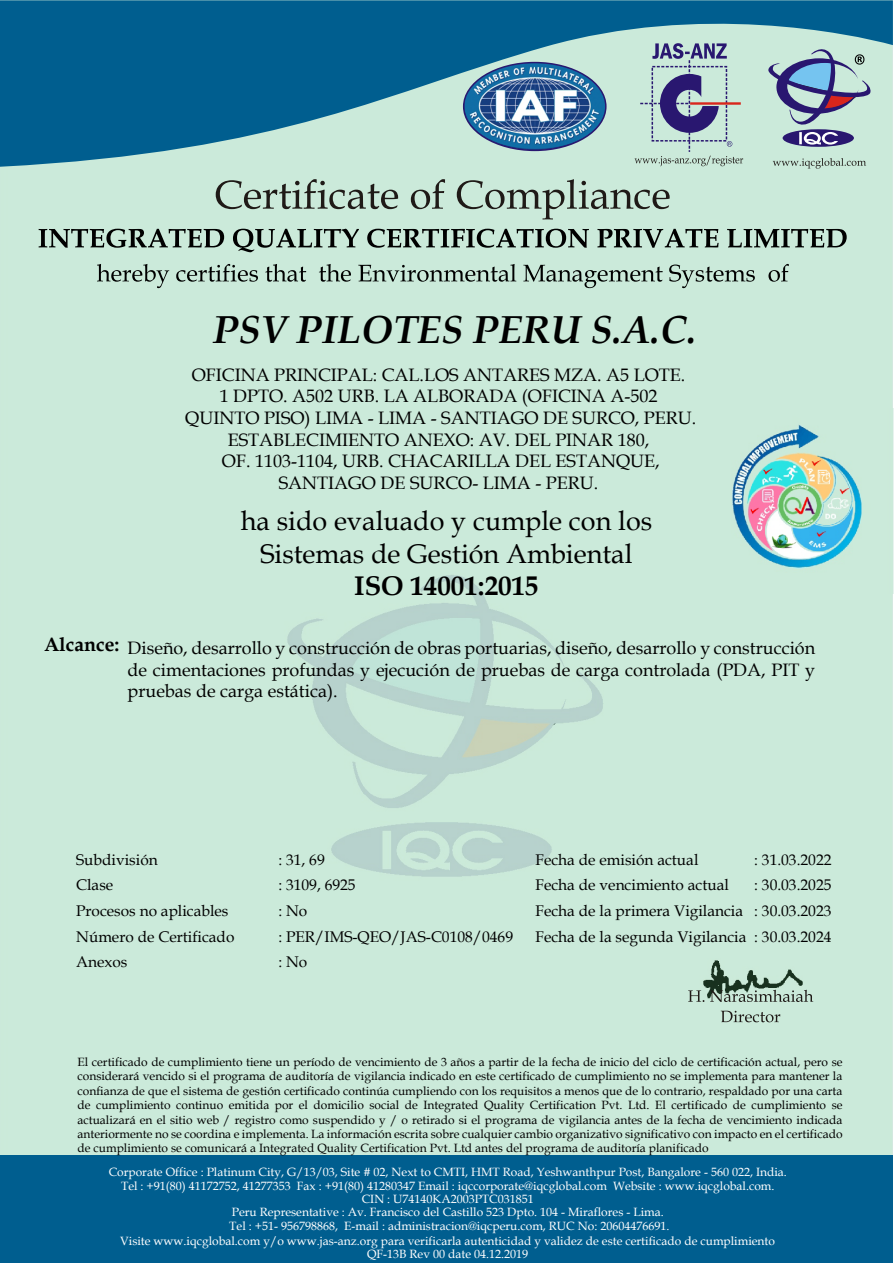
<style>
.page{position:relative;width:894px;height:1263px;background:#fff}
.page>*{position:absolute;margin:0;border:0;box-sizing:border-box;transform-origin:0 0}
.t1{font:italic 700 39px "Book Antiqua";color:#000}
.t2{font:27px/32.4px "Book Antiqua";color:#000;text-align:center}
.t3{font:700 27px "Book Antiqua";color:#000}
.t4{font:700 19.5px "Book Antiqua";color:#000}
.t5{font:18px/21.6px "Book Antiqua";color:#000;text-align:justify}
.t6{font:15.45px/25.7px "Book Antiqua";color:#000}
.t7{font:12px/14.4px "Book Antiqua";color:#000;text-align:justify}
.t8{font:12px/13.5px "Book Antiqua";color:#fff;text-align:center}
</style>
<div class="page">
<div style="left:0;top:167px;width:893px;height:988px;background:#cbeada"></div>
<svg style="left:0;top:0;width:893px;height:167px;background:#408aa6"></svg>
<svg style="left:216px;top:179px;width:182px;height:30px;background:#a1b7aa"></svg>
<svg style="left:411px;top:179px;width:34px;height:30px"></svg>
<svg style="left:457px;top:179px;width:213px;height:41px;background:#acc5b7"></svg>
<svg style="left:97px;top:264px;width:692px;height:24px;background:#a9c2b5"></svg>
<svg style="left:688px;top:990px;width:125px;height:32px;background:#b0cbbc"></svg>
<svg style="left:783px;top:129px;width:71px;height:18px"></svg>
<svg style="left:773px;top:158px;width:93px;height:11px"></svg>
<img style="left:464px;top:63px;width:142px;height:87px">
<div style="left:463px;top:62px;width:144px;height:89px;border:2px solid #291770;border-radius:50%"></div>
<svg style="left:635px;top:43px;width:108px;height:123px;background:#a7babf"></svg>
<img style="left:689px;top:409px;width:205px;height:185px">
<svg style="left:768px;top:44px;width:103px;height:101px;background:#9caebd"></svg>
<svg style="left:39px;top:229px;width:808px;height:23px;background:#90a69b"></svg>
<div style="left:0;top:1155px;width:893px;height:108px;background:#005e8f"></div>
<svg style="left:287px;top:580px;width:318px;height:195px;background:#c3e1d4"></svg>
<h1 class="t1" style="left:213px;top:302px;width:485px">PSV PILOTES PERU S.A.C.</h1>
<p class="t5" style="left:185px;top:363px;width:513px;text-align:center">OFICINA PRINCIPAL: CAL.LOS ANTARES MZA. A5 LOTE.<br>1 DPTO. A502 URB. LA ALBORADA (OFICINA A-502<br>QUINTO PISO) LIMA - LIMA - SANTIAGO DE SURCO, PERU.<br>ESTABLECIMIENTO ANEXO: AV. DEL PINAR 180,<br>OF. 1103-1104, URB. CHACARILLA DEL ESTANQUE, SANTIAGO DE SURCO- LIMA - PERU.</p>
<h2 class="t2" style="left:241px;top:504px;width:413px">ha sido evaluado y cumple con los<br>Sistemas de Gestión Ambiental</h2>
<h2 class="t3" style="left:354px;top:568px;width:186px">ISO 14001:2015</h2>
<h3 class="t4" style="left:44px;top:631px;width:77px">Alcance:</h3>
<h3 class="t5" style="left:128px;top:637px;width:689px">Diseño, desarrollo y construcción de obras portuarias, diseño, desarrollo y construcción de cimentaciones profundas y ejecución de pruebas de carga controlada (PDA, PIT y pruebas de carga estática).</h3>
<p class="t6" style="left:76px;top:846px;width:160px">Subdivisión<br>Clase<br>Procesos no aplicables<br>Número de Certificado<br>Anexos</p>
<p class="t6" style="left:535px;top:846px;width:212px">Fecha de emisión actual<br>Fecha de vencimiento actual<br>Fecha de la primera Vigilancia<br>Fecha de la segunda Vigilancia</p>
<p class="t6" style="left:754px;top:846px;width:79px;text-align:justify">: 31.03.2022 : 30.03.2025 : 30.03.2023 : 30.03.2024</p>
<p class="t6" style="left:278px;top:846px;width:236px">: 31, 69<br>: 3109, 6925<br>: No<br>: PER/IMS-QEO/JAS-C0108/0469 : No</p>
<p class="t7" style="left:77px;top:1054px;width:767px">El certificado de cumplimiento tiene un período de vencimiento de 3 años a partir de la fecha de inicio del ciclo de certificación actual, pero se considerará vencido si el programa de auditoría de vigilancia indicado en este certificado de cumplimiento no se implementa para mantener la confianza de que el sistema de gestión certificado continúa cumpliendo con los requisitos a menos que de lo contrario, respaldado por una carta de cumplimiento continuo emitida por el domicilio social de Integrated Quality Certification Pvt. Ltd. El certificado de cumplimiento se actualizará en el sitio web / registro como suspendido y / o retirado si el programa de vigilancia antes de la fecha de vencimiento indicada anteriormente no se coordina e implementa. La información escrita sobre cualquier cambio organizativo significativo con impacto en el certificado de cumplimiento se comunicará a Integrated Quality Certification Pvt. Ltd antes del programa de auditoría planificado</p>
<p class="t8" style="left:109px;top:1165px;width:680px">Corporate Office : Platinum City, G/13/03, Site # 02, Next to CMTI, HMT Road, Yeshwanthpur Post, Bangalore - 560 022, India.<br>Tel : +91(80) 41172752, 41277353 Fax : +91(80) 41280347 Email : iqccorporate@iqcglobal.com Website : www.iqcglobal.com.</p>
<p class="t8" style="left:232px;top:1205px;width:434px">Peru Representative : Av. Francisco del Castillo 523 Dpto. 104 - Miraflores - Lima.</p>
<p class="t8" style="left:362px;top:1192px;width:174px">CIN : U74140KA2003PTC031851</p>
<p class="t8" style="left:229px;top:1219px;width:442px">Tel : +51- 956798868, E-mail : administracion@iqcperu.com, RUC No: 20604476691.</p>
<p class="t8" style="left:120px;top:1233px;width:656px">Visite www.iqcglobal.com y/o www.jas-anz.org para verificarla autenticidad y validez de este certificado de cumplimiento<br>QF-13B Rev 00 date 04.12.2019</p>
</div>
